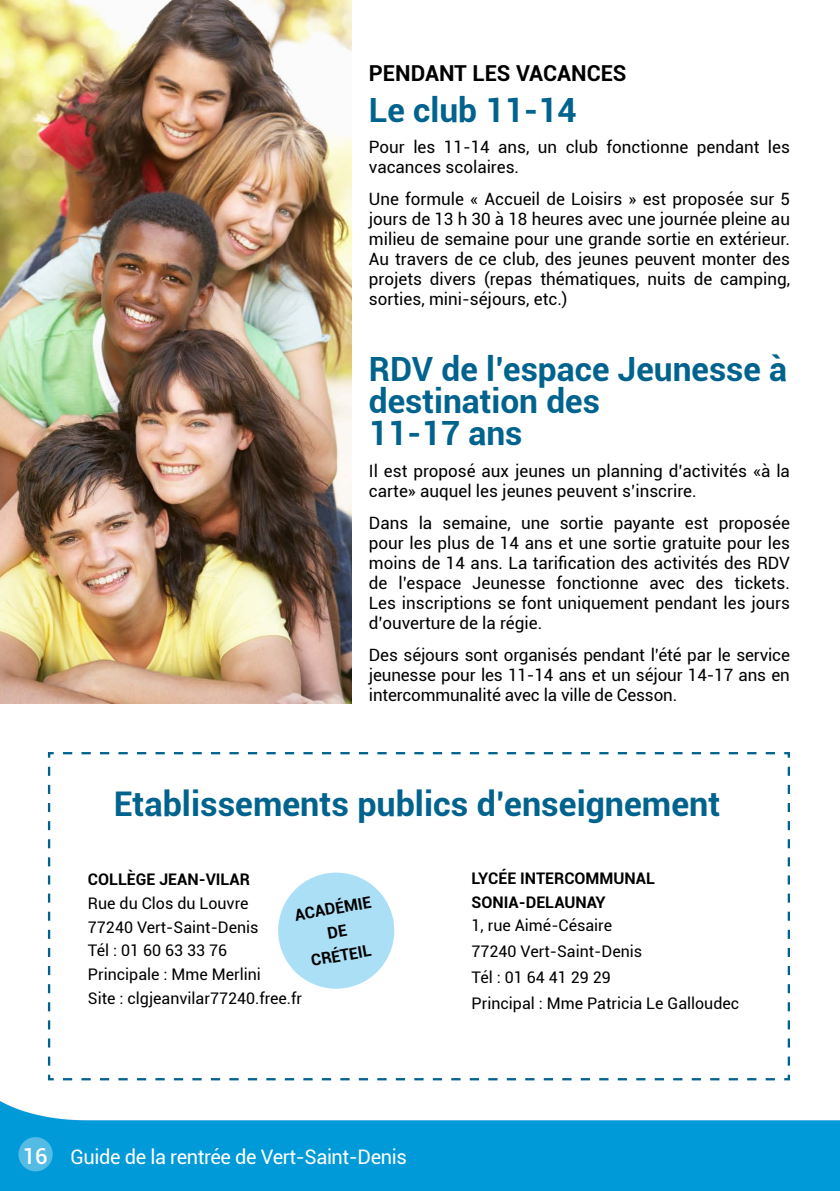
<style>
.page{position:relative;width:840px;height:1191px;background:#fff}
.page>*{position:absolute;margin:0;border:0;box-sizing:border-box;transform-origin:0 0}
.t1{font:700 34px "Roboto";color:#00638e}
.t2{font:700 33.4px/32px "Roboto";color:#00638e}
.t3{font:700 22px "Roboto";color:#000}
.t4{font:500 22px "Roboto";color:#fff}
.t5{font:20px "Roboto";letter-spacing:-.02em;color:#fff}
.t6{font:17px/20px "Roboto";color:#000;text-align:justify}
.t7{font:16px/23.8px "Roboto";color:#000}
.t8{font:700 16px/23.8px "Roboto";color:#000}
</style>
<div class="page">
<img style="left:0;top:1101px;width:839px;height:90px">
<svg style="left:47px;top:752px;width:743px;height:329px"></svg>
<img style="left:0;top:0;width:351px;height:703px">
<div style="left:18px;top:1137px;width:35px;height:34px;background:#54bbe5;border-radius:50%"></div>
<svg style="left:273px;top:868px;width:126px;height:125px"></svg>
<p class="t3" style="left:369px;top:57px;width:259px">PENDANT LES VACANCES</p>
<h2 class="t2" style="left:369px;top:92px;width:209px">Le club 11-14</h2>
<p class="t6" style="left:369px;top:137px;width:422px">Pour les 11-14 ans, un club fonctionne pendant les vacances scolaires.</p>
<p class="t6" style="left:369px;top:189px;width:422px">Une formule « Accueil de Loisirs » est proposée sur 5 jours de 13 h 30 à 18 heures avec une journée pleine au milieu de semaine pour une grande sortie en extérieur.<br>Au travers de ce club, des jeunes peuvent monter des projets divers (repas thématiques, nuits de camping, sorties, mini-séjours, etc.)</p>
<h2 class="t2" style="left:369px;top:352px;width:419px">RDV de l’espace Jeunesse à destination des<br>11-17 ans</h2>
<p class="t6" style="left:369px;top:460px;width:422px">Il est proposé aux jeunes un planning d’activités «à la carte» auquel les jeunes peuvent s’inscrire.</p>
<p class="t6" style="left:369px;top:512px;width:422px">Dans la semaine, une sortie payante est proposée pour les plus de 14 ans et une sortie gratuite pour les moins de 14 ans. La tarification des activités des RDV de l’espace Jeunesse fonctionne avec des tickets.<br>Les inscriptions se font uniquement pendant les jours d’ouverture de la régie.</p>
<p class="t6" style="left:369px;top:644px;width:422px">Des séjours sont organisés pendant l’été par le service jeunesse pour les 11-14 ans et un séjour 14-17 ans en intercommunalité avec la ville de Cesson.</p>
<h1 class="t1" style="left:114px;top:780px;width:607px">Etablissements publics d’enseignement</h1>
<p class="t8" style="left:88px;top:866px;width:91px">Collège Jean</p>
<p class="t8" style="left:199px;top:866px;width:27px">-Vilar</p>
<p class="t7" style="left:88px;top:890px;width:215px">Rue du Clos du Louvre<br>77240 Vert-Saint-Denis<br>Tél : 01 60 63 33 76<br>Principale : Mme Merlini<br>Site : clgjeanvilar77240.free.fr</p>
<p class="t8" style="left:292px;top:902px;width:65px;rotate:-10deg">Aca démie</p>
<p class="t8" style="left:309px;top:948px;width:39px;rotate:-10deg">Cr éteil</p>
<p class="t8" style="left:471px;top:865px;width:66px">Lycée Intercommunal<br>Sonia</p>
<p class="t8" style="left:518px;top:889px;width:18px">-Delauna</p>
<p class="t8" style="left:595px;top:889px;width:12px">y</p>
<p class="t7" style="left:471px;top:912px;width:269px;line-height:25.8px">1, rue Aimé-Césaire<br>77240 Vert-Saint-Denis<br>Tél : 01 64 41 29 29<br>Principal : Mme Patricia Le Galloudec</p>
<p class="t4" style="left:23px;top:1140px;width:26px">16</p>
<p class="t5" style="left:70px;top:1143px;width:338px">Guide de la rentrée de Vert-Saint-Denis</p>
</div>
